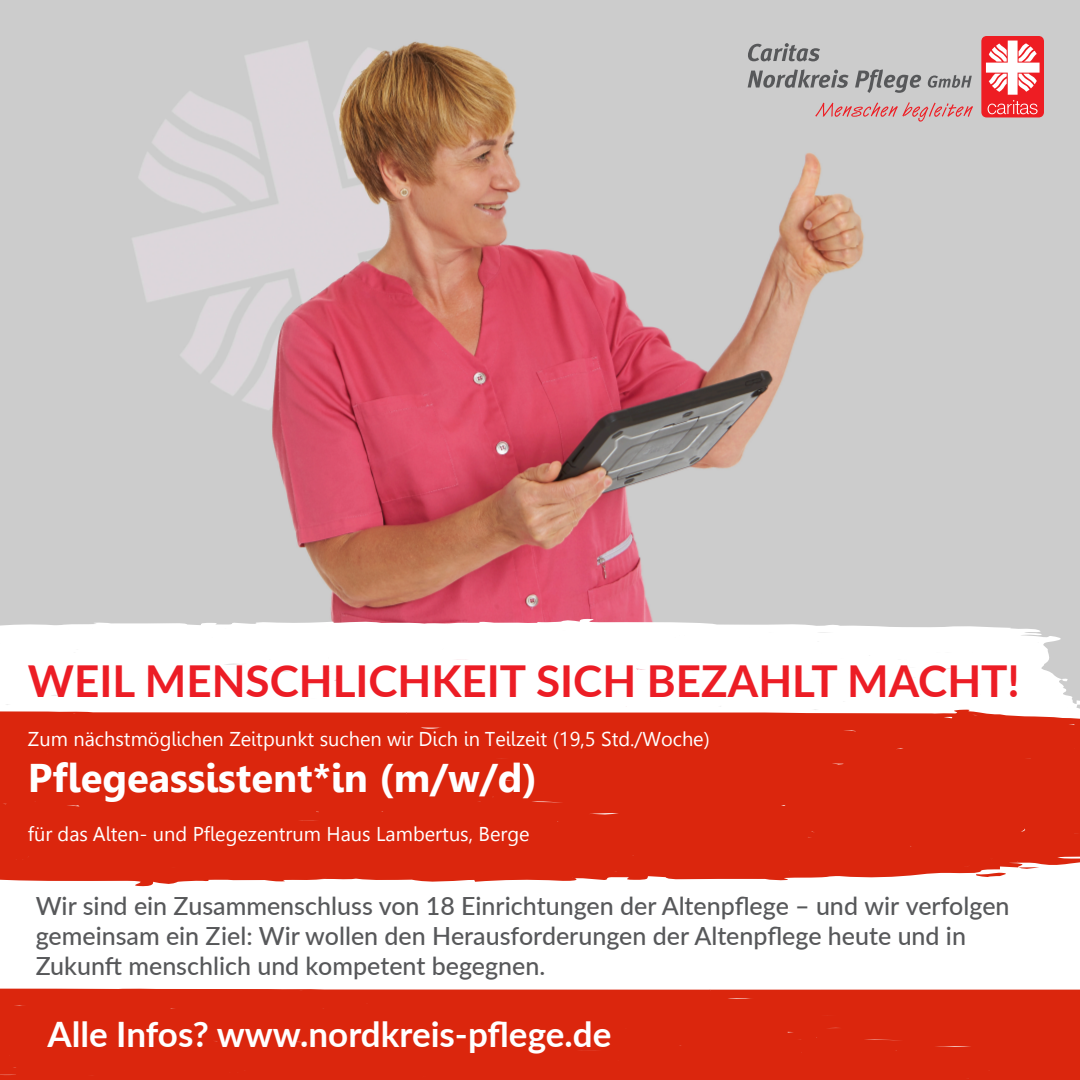
<style>
.page{position:relative;width:1080px;height:1080px;background:#fff}
.page>*{position:absolute;margin:0;border:0;box-sizing:border-box;transform-origin:0 0}
.t1{font:700 44px "Lato";color:#ec1d25}
.t2{font:700 40px "Leelawadee";color:#fff}
.t3{font:700 35px "Lato";color:#fff}
.t4{font:500 25px/30px "Lato";color:#57585a}
.t5{font:20px "Leelawadee";color:#fff}
</style>
<div class="page">
<img style="left:0;top:0;width:1080px;height:619px">
<svg style="left:748px;top:43px;width:72px;height:18px"></svg>
<svg style="left:748px;top:69px;width:101px;height:19px;background:#9c9d9d"></svg>
<svg style="left:855px;top:69px;width:66px;height:24px;background:#a2a2a3"></svg>
<svg style="left:928px;top:75px;width:44px;height:13px"></svg>
<svg style="left:815px;top:102px;width:158px;height:20px;background:#d1acad"></svg>
<div style="left:981px;top:36px;width:63px;height:81px;background:#ee1d23;border-radius:6px"></div>
<svg style="left:986px;top:41px;width:54px;height:73px"></svg>
<svg style="left:0;top:619px;width:1080px;height:90px"></svg>
<svg style="left:0;top:709px;width:1080px;height:178px;background:#dd351e"></svg>
<svg style="left:1019px;top:867px;width:20px;height:3px"></svg>
<svg style="left:974px;top:872px;width:37px;height:5px"></svg>
<div style="left:0;top:988px;width:1080px;height:92px;background:#db260d"></div>
<h1 class="t1" style="left:28px;top:649px;width:994px">WEIL MENSCHLICHKEIT SICH BEZAHLT MACHT!</h1>
<p class="t5" style="left:28px;top:728px;width:683px">Zum nächstmöglichen Zeitpunkt suchen wir Dich in Teilzeit (19,5 Std./Woche)</p>
<h2 class="t2" style="left:28px;top:754px;width:511px">Pflegeassistent*in (m/w/d)</h2>
<p class="t5" style="left:28px;top:823px;width:503px">für das Alten- und Pflegezentrum Haus Lambertus, Berge</p>
<p class="t4" style="left:36px;top:890px;width:975px">Wir sind ein Zusammenschluss von 18 Einrichtungen der Altenpflege – und wir verfolgen gemeinsam ein Ziel: Wir wollen den Herausforderungen der Altenpflege heute und in<br>Zukunft menschlich und kompetent begegnen.</p>
<h3 class="t3" style="left:47px;top:1008px;width:565px">Alle Infos? www.nordkreis-pflege.de</h3>
</div>
